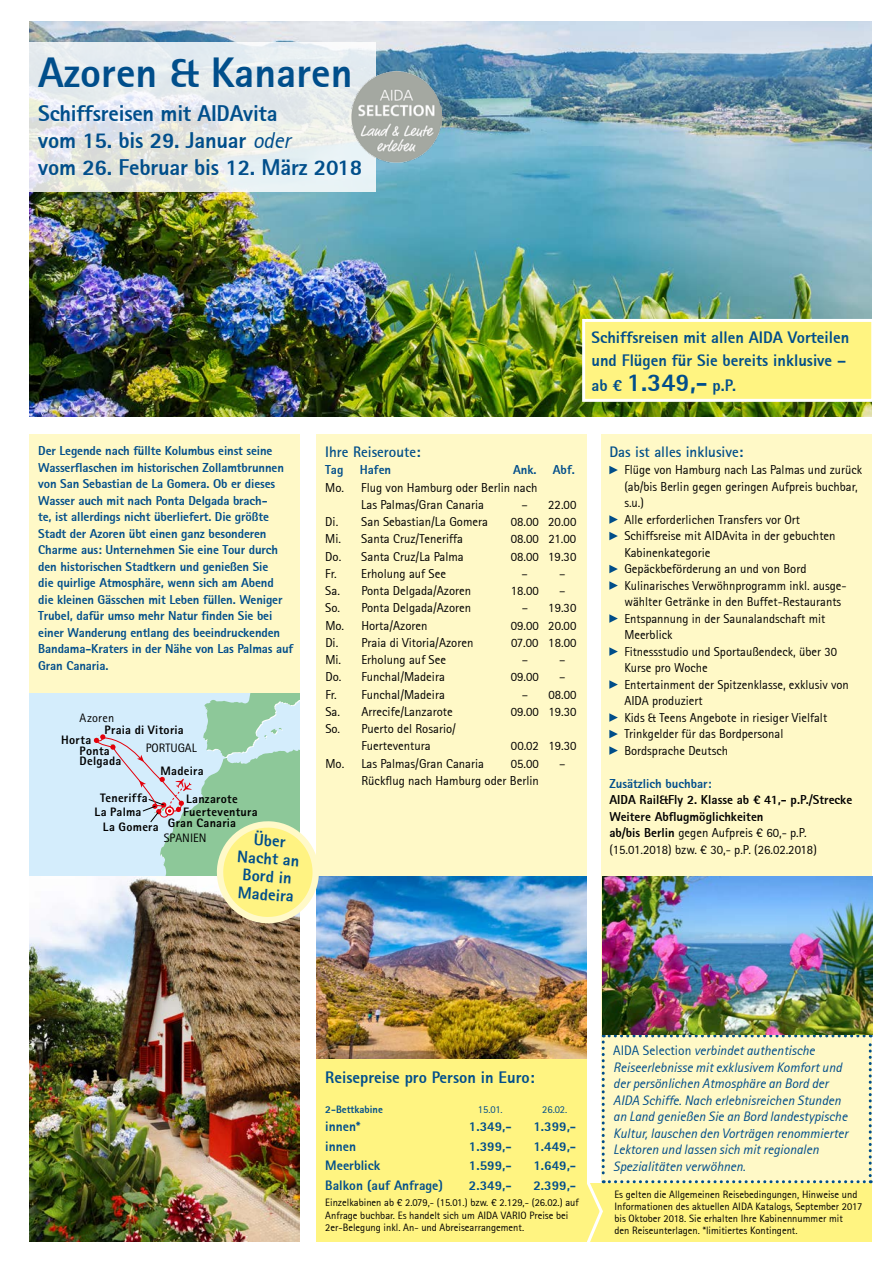
<style>
.page{position:relative;width:893px;height:1263px;background:#fff}
.page>*{position:absolute;margin:0;border:0;box-sizing:border-box;transform-origin:0 0}
.t1{font:800 42px "Rotis Sans Serif";color:#004e8b}
.t2{font:800 22.5px/27px "Rotis Sans Serif";letter-spacing:-.01em;color:#004e8b}
.t3{font:800 16.5px/18px "Rotis Sans Serif";color:#004e8b}
.t4{font:700 15px "Rotis Sans Serif";color:#004e89}
.t5{font:italic 13.5px/16.5px "Rotis Sans Serif";color:#004e8b}
.t6{font:800 13.5px "Rotis Sans Serif";color:#004e8b}
.t7{font:12.75px/16.5px "Rotis Sans Serif";color:#000}
.t8{font:800 12.75px/16.5px "Rotis Sans Serif";letter-spacing:-.01em;color:#004e8b}
.t9{font:800 12.75px/16.5px "Rotis Sans Serif";color:#000}
.t10{font:800 12.3px/21px "Rotis Sans Serif";letter-spacing:.025em;color:#000}
.t11{font:12.3px "Rotis Sans Serif";color:#000}
.t12{font:10.5px/12px "Rotis Sans Serif";color:#000}
.t13{font:800 10.5px "Rotis Sans Serif";color:#004e8b}
.t14{font:10.5px "Rotis Sans Serif";letter-spacing:-.01em;color:#004e8b}
.s1{font-weight:400;font-style:italic}
.s2{font-size:25.5px}
.s3{font-weight:400}
.s4{font-style:normal}
</style>
<div class="page">
<div style="left:602px;top:434px;width:270px;height:808px;background:#fff9c7"></div>
<div style="left:317px;top:434px;width:270px;height:808px;background:#fff9c7"></div>
<div style="left:317px;top:1059px;width:270px;height:183px;background:#fff481"></div>
<img style="left:30px;top:21px;width:842px;height:396px">
<div style="left:30px;top:434px;width:270px;height:808px;background:#fff9c7"></div>
<svg style="left:29px;top:43px;width:346px;height:149px;fill:#e5ecee"></svg>
<div style="left:30px;top:693px;width:270px;height:183px;background:#d4edfc"></div>
<img style="left:30px;top:876px;width:270px;height:366px">
<img style="left:317px;top:876px;width:270px;height:183px">
<div style="left:582px;top:319px;width:292px;height:83px;background:#fff481;border:3px solid #fff"></div>
<img style="left:351px;top:72px;width:90px;height:90px">
<svg style="left:94px;top:693px;width:230px;height:234px"></svg>
<svg style="left:609px;top:466px;width:9px;height:8px"></svg>
<svg style="left:609px;top:515px;width:9px;height:9px"></svg>
<svg style="left:609px;top:532px;width:9px;height:8px"></svg>
<svg style="left:609px;top:565px;width:9px;height:8px"></svg>
<svg style="left:609px;top:581px;width:9px;height:9px"></svg>
<svg style="left:609px;top:614px;width:9px;height:9px"></svg>
<svg style="left:609px;top:647px;width:9px;height:9px"></svg>
<svg style="left:609px;top:680px;width:9px;height:9px"></svg>
<svg style="left:609px;top:713px;width:9px;height:9px"></svg>
<svg style="left:609px;top:730px;width:9px;height:8px"></svg>
<svg style="left:609px;top:746px;width:9px;height:9px"></svg>
<svg style="left:583px;top:1034px;width:289px;height:208px"></svg>
<img style="left:602px;top:876px;width:270px;height:158px">
<h1 class="t1" style="left:38px;top:46px;width:316px">Azoren &amp; Kanaren</h1>
<h2 class="t2" style="left:38px;top:100px;width:326px">Schiffsreisen mit AIDAvita<br>vom 15. bis 29. Januar <span class="s1">oder<br></span>vom 26. Februar bis 12. März 2018</h2>
<p class="t8" style="left:38px;top:443px;width:257px">Der Legende nach füllte Kolumbus einst seine Wasserflaschen im historischen Zollamtbrunnen von San Sebastian de La Gomera. Ob er dieses Wasser auch mit nach Ponta Delgada brach-<br>te, ist allerdings nicht überliefert. Die größte Stadt der Azoren übt einen ganz besonderen Charme aus: Unternehmen Sie eine Tour durch den historischen Stadtkern und genießen Sie<br>die quirlige Atmosphäre, wenn sich am Abend<br>die kleinen Gässchen mit Leben füllen. Weniger Trubel, dafür umso mehr Natur finden Sie bei einer Wanderung entlang des beeindruckenden Bandama-Kraters in der Nähe von Las Palmas auf Gran Canaria.</p>
<p class="t11" style="left:80px;top:711px;width:36px">Azoren</p>
<p class="t10" style="left:80px;top:719px;width:106px;text-indent:25px">Praia di Vitoria<br>Ponta</p>
<p class="t10" style="left:80px;top:750px;width:43px">Delgada</p>
<p class="t10" style="left:61px;top:729px;width:32px">Horta</p>
<p class="t11" style="left:146px;top:741px;width:53px">PORTUGAL</p>
<p class="t10" style="left:161px;top:761px;width:45px">Madeira</p>
<p class="t10" style="left:95px;top:791px;width:55px;line-height:13.4px;text-align:center">Teneriffa<br>La Palma</p>
<p class="t10" style="left:183px;top:792px;width:76px;line-height:13px">Lanzarote<br>Fuerteventura</p>
<p class="t10" style="left:168px;top:812px;width:70px">Gran Canaria</p>
<p class="t10" style="left:103px;top:816px;width:57px">La Gomera</p>
<p class="t3" style="left:239px;top:829px;width:64px;text-align:center;rotate:4deg">Über<br>Nacht an<br>Bord in<br>Madeira</p>
<p class="t11" style="left:164px;top:830px;width:44px">SPANIEN</p>
<p class="t3" style="left:591px;top:326px;width:259px;line-height:22.5px">Schiffsreisen mit allen AIDA Vorteilen und Flügen für Sie bereits inklusive –</p>
<p class="t3" style="left:591px;top:376px;width:146px">ab € <span class="s2">1.349,-</span> p.P.</p>
<p class="t4" style="left:325px;top:442px;width:97px">Ihre Reiseroute:</p>
<p class="t8" style="left:325px;top:461px;width:20px">Tag</p>
<p class="t8" style="left:360px;top:461px;width:33px">Hafen</p>
<p class="t8" style="left:513px;top:461px;width:25px">Ank.</p>
<p class="t8" style="left:553px;top:461px;width:23px">Abf.</p>
<p class="t7" style="left:361px;top:478px;width:178px;line-height:17.2px;text-indent:-36px">Mo. Flug von Hamburg oder Berlin nach<br>Las Palmas/Gran Canaria</p>
<p class="t7" style="left:522px;top:496px;width:56px">– 22.00</p>
<p class="t7" style="left:325px;top:513px;width:164px">Di. San Sebastian/La Gomera</p>
<p class="t7" style="left:511px;top:513px;width:67px">08.00 20.00</p>
<p class="t7" style="left:325px;top:531px;width:139px">Mi. Santa Cruz/Teneriffa</p>
<p class="t7" style="left:511px;top:531px;width:67px">08.00 21.00</p>
<p class="t7" style="left:325px;top:548px;width:140px">Do. Santa Cruz/La Palma</p>
<p class="t7" style="left:511px;top:548px;width:67px">08.00 19.30</p>
<p class="t7" style="left:325px;top:565px;width:122px">Fr. Erholung auf See</p>
<p class="t7" style="left:522px;top:565px;width:8px">–</p>
<p class="t7" style="left:559px;top:565px;width:8px">–</p>
<p class="t7" style="left:325px;top:582px;width:147px">Sa. Ponta Delgada/Azoren</p>
<p class="t7" style="left:511px;top:582px;width:30px">18.00</p>
<p class="t7" style="left:559px;top:582px;width:8px">–</p>
<p class="t7" style="left:325px;top:600px;width:147px">So. Ponta Delgada/Azoren</p>
<p class="t7" style="left:522px;top:600px;width:56px">– 19.30</p>
<p class="t7" style="left:325px;top:617px;width:104px">Mo. Horta/Azoren</p>
<p class="t7" style="left:511px;top:617px;width:67px">09.00 20.00</p>
<p class="t7" style="left:325px;top:634px;width:150px">Di. Praia di Vitoria/Azoren</p>
<p class="t7" style="left:511px;top:634px;width:67px">07.00 18.00</p>
<p class="t7" style="left:325px;top:651px;width:122px">Mi. Erholung auf See</p>
<p class="t7" style="left:522px;top:651px;width:8px">–</p>
<p class="t7" style="left:559px;top:651px;width:8px">–</p>
<p class="t7" style="left:325px;top:669px;width:121px">Do. Funchal/Madeira</p>
<p class="t7" style="left:511px;top:669px;width:30px">09.00</p>
<p class="t7" style="left:559px;top:669px;width:8px">–</p>
<p class="t7" style="left:325px;top:686px;width:121px">Fr. Funchal/Madeira</p>
<p class="t7" style="left:522px;top:686px;width:56px">– 08.00</p>
<p class="t7" style="left:325px;top:703px;width:129px">Sa. Arrecife/Lanzarote</p>
<p class="t7" style="left:511px;top:703px;width:67px">09.00 19.30</p>
<p class="t7" style="left:361px;top:720px;width:96px;line-height:17.2px;text-indent:-36px">So. Puerto del Rosario/<br>Fuerteventura</p>
<p class="t7" style="left:511px;top:738px;width:67px">00.02 19.30</p>
<p class="t7" style="left:325px;top:755px;width:160px">Mo. Las Palmas/Gran Canaria</p>
<p class="t7" style="left:511px;top:755px;width:30px">05.00</p>
<p class="t7" style="left:559px;top:755px;width:8px">–</p>
<p class="t7" style="left:361px;top:772px;width:179px">Rückflug nach Hamburg oder Berlin</p>
<p class="t4" style="left:609px;top:442px;width:135px">Das ist alles inklusive:</p>
<p class="t7" style="left:624px;top:462px;width:239px">Flüge von Hamburg nach Las Palmas und zurück (ab/bis Berlin gegen geringen Aufpreis buchbar, s.u.)<br>Alle erforderlichen Transfers vor Ort<br>Schiffsreise mit AIDAvita in der gebuchten Kabinenkategorie<br>Gepäckbeförderung an und von Bord Kulinarisches Verwöhnprogramm inkl. ausge&shy;wählter Getränke in den Buffet-Restaurants Entspannung in der Saunalandschaft mit Meerblick<br>Fitnessstudio und Sportaußendeck, über 30<br>Kurse pro Woche<br>Entertainment der Spitzenklasse, exklusiv von AIDA produziert<br>Kids &amp; Teens Angebote in riesiger Vielfalt Trinkgelder für das Bordpersonal<br>Bordsprache Deutsch</p>
<p class="t8" style="left:609px;top:775px;width:104px">Zusätzlich buchbar:</p>
<p class="t9" style="left:609px;top:791px;width:244px">AIDA Rail&amp;Fly 2. Klasse ab € 41,- p.P./Strecke Weitere Abflugmöglichkeiten<br>ab/bis Berlin <span class="s3">gegen Aufpreis € 60,- p.P. (15.01.2018) bzw. € 30,- p.P. (26.02.2018)</span></p>
<p class="t3" style="left:325px;top:1068px;width:211px">Reisepreise pro Person in Euro:</p>
<p class="t13" style="left:325px;top:1103px;width:59px">2-Bettkabine</p>
<p class="t14" style="left:478px;top:1103px;width:26px">15.01.</p>
<p class="t14" style="left:542px;top:1103px;width:27px">26.02.</p>
<p class="t6" style="left:325px;top:1118px;width:37px">innen*</p>
<p class="t6" style="left:469px;top:1118px;width:44px">1.349,-</p>
<p class="t6" style="left:533px;top:1118px;width:44px">1.399,-</p>
<p class="t6" style="left:325px;top:1137px;width:32px">innen</p>
<p class="t6" style="left:469px;top:1137px;width:44px">1.399,-</p>
<p class="t6" style="left:533px;top:1137px;width:44px">1.449,-</p>
<p class="t6" style="left:325px;top:1157px;width:56px">Meerblick</p>
<p class="t6" style="left:469px;top:1157px;width:44px">1.599,-</p>
<p class="t6" style="left:533px;top:1157px;width:44px">1.649,-</p>
<p class="t6" style="left:325px;top:1176px;width:119px">Balkon (auf Anfrage)</p>
<p class="t6" style="left:469px;top:1176px;width:44px">2.349,-</p>
<p class="t6" style="left:533px;top:1176px;width:44px">2.399,-</p>
<p class="t12" style="left:325px;top:1196px;width:255px">Einzelkabinen ab € 2.079,- (15.01.) bzw. € 2.129,- (26.02.) auf<br>Anfrage buchbar. Es handelt sich um AIDA VARIO Preise bei<br>2er-Belegung inkl. An- und Abreisearrangement.</p>
<p class="t5" style="left:613px;top:1043px;width:236px"><span class="s4">AIDA Selection</span> verbindet authentische Reiseerlebnisse mit exklusivem Komfort und der persönlichen Atmosphäre an Bord der AIDA Schiffe. Nach erlebnisreichen Stunden an Land genießen Sie an Bord landestypische Kultur, lauschen den Vorträgen renommierter Lektoren und lassen sich mit regionalen Spezialitäten verwöhnen.</p>
<p class="t12" style="left:614px;top:1189px;width:250px">Es gelten die Allgemeinen Reisebedingungen, Hinweise und Informationen des aktuellen AIDA Katalogs, September 2017 bis Oktober 2018. Sie erhalten Ihre Kabinennummer mit<br>den Reiseunterlagen. *limitiertes Kontingent.</p>
</div>
